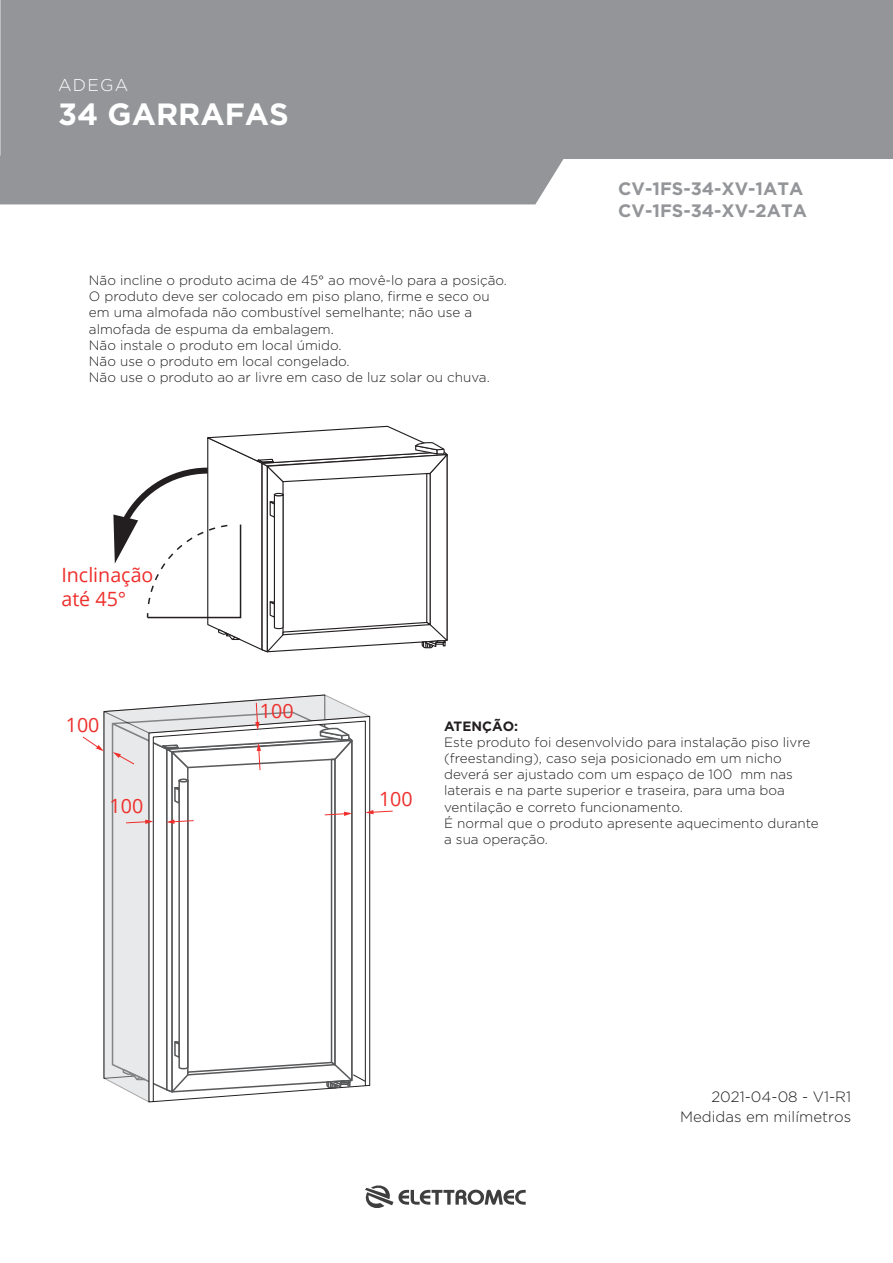
<style>
.page{position:relative;width:893px;height:1263px;background:#fff}
.page>*{position:absolute;margin:0;border:0;box-sizing:border-box;transform-origin:0 0}
.t1{font:700 30.75px "Gotham";color:#fff}
.t2{font:19.65px/23.5px "Open Sans";color:#ee2f2c}
.t3{font:700 18px/21.6px "Gotham";color:#939598}
.t4{font:300 17.1px "Gotham";letter-spacing:.075em;color:#fff}
.t5{font:300 15px/19.8px "Gotham";color:#231f20;text-align:right}
.t6{font:300 13.5px/16.2px "Gotham";color:#231f20}
.t7{font:700 13.5px "Gotham";color:#231f20}
</style>
<div class="page">
<svg style="left:0;top:0;width:893px;height:204px;background:#9c9ea0"></svg>
<svg style="left:365px;top:1185px;width:161px;height:23px"></svg>
<svg style="left:113px;top:425px;width:335px;height:228px"></svg>
<svg style="left:82px;top:695px;width:311px;height:407px"></svg>
<p class="t4" style="left:58px;top:75px;width:72px">ADEGA</p>
<h1 class="t1" style="left:58px;top:96px;width:232px">34 GARRAFAS</h1>
<p class="t6" style="left:89px;top:272px;width:419px">Não incline o produto acima de 45° ao movê-lo para a posição.<br>O produto deve ser colocado em piso plano, firme e seco ou em uma almofada não combustível semelhante; não use a almofada de espuma da embalagem.<br>Não instale o produto em local úmido.<br>Não use o produto em local congelado.<br>Não use o produto ao ar livre em caso de luz solar ou chuva.</p>
<h2 class="t2" style="left:61px;top:563px;width:94px">Inclinação até 45°</h2>
<h3 class="t3" style="left:618px;top:178px;width:190px">CV-1FS-34-XV-1ATA<br>CV-1FS-34-XV-2ATA</h3>
<h2 class="t2" style="left:66px;top:712px;width:35px">100</h2>
<h2 class="t2" style="left:110px;top:794px;width:35px">100</h2>
<h2 class="t2" style="left:260px;top:698px;width:35px">100</h2>
<h2 class="t2" style="left:379px;top:786px;width:35px">100</h2>
<p class="t7" style="left:444px;top:718px;width:76px">ATENÇÃO:</p>
<p class="t6" style="left:444px;top:734px;width:376px">Este produto foi desenvolvido para instalação piso livre (freestanding), caso seja posicionado em um nicho deverá ser ajustado com um espaço de 100 mm nas laterais e na parte superior e traseira, para uma boa ventilação e correto funcionamento.<br>É normal que o produto apresente aquecimento durante a sua operação.</p>
<p class="t5" style="left:680px;top:1086px;width:172px">2021-04-08 - V1-R1<br>Medidas em milímetros</p>
</div>
